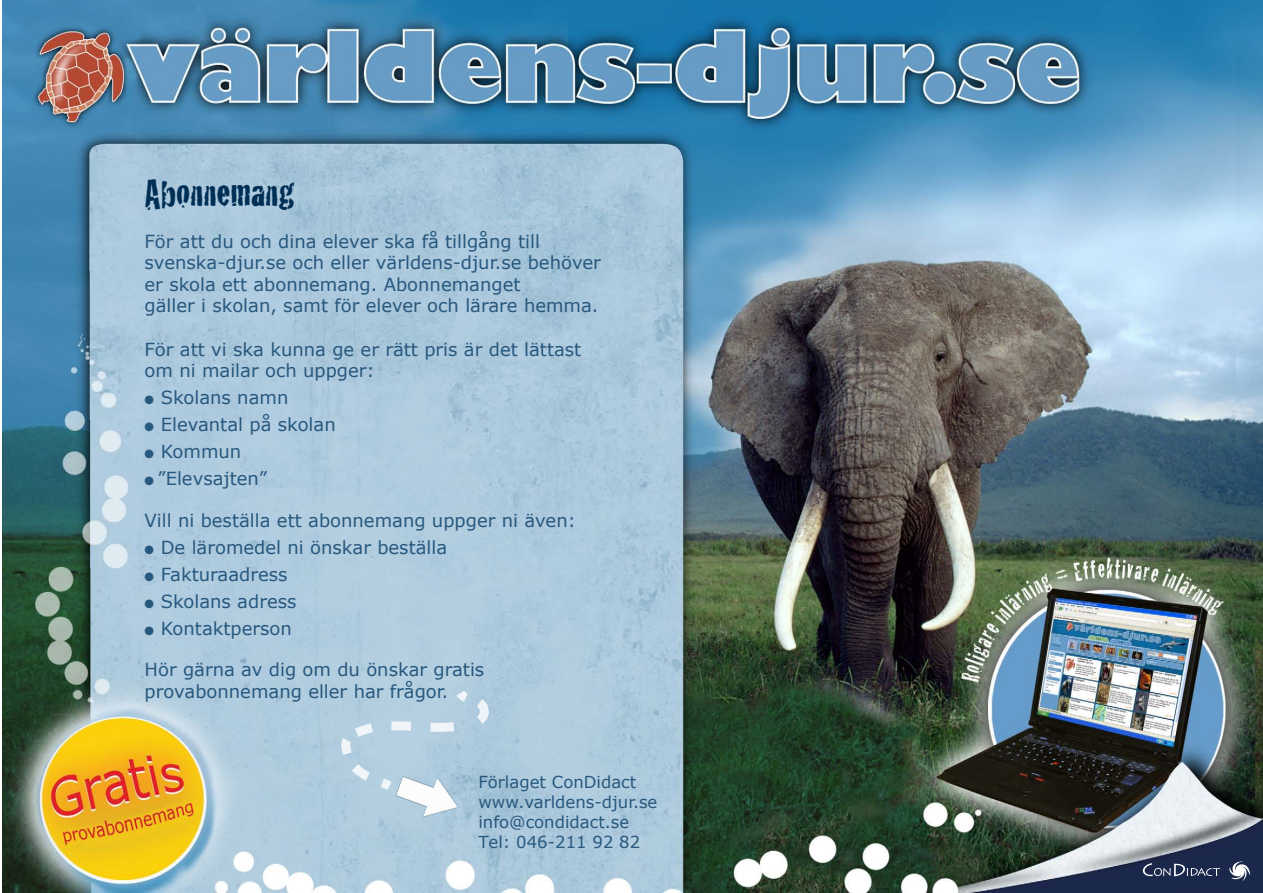
<style>
.page{position:relative;width:1263px;height:893px;background:#fff}
.page>*{position:absolute;margin:0;border:0;box-sizing:border-box;transform-origin:0 0}
.t1{font:40.5px "Cracked";color:#002f55}
.t2{font:18px "Verdana";color:#27587e}
.t3{font:16.5px "Verdana";color:#27587e}
</style>
<div class="page">
<img style="left:3px;top:0;width:1260px;height:893px">
<svg style="left:1143px;top:863px;width:77px;height:13px"></svg>
<svg style="left:1229px;top:861px;width:21px;height:20px"></svg>
<img style="left:385px;top:791px;width:79px;height:41px">
<svg style="left:338px;top:689px;width:159px;height:102px;background:#b6cfe0"></svg>
<p class="t1" style="left:145px;top:161px;width:152px">Abonnemang</p>
<p class="t2" style="left:145px;top:230px;width:397px">För att du och dina elever ska få tillgång till</p>
<p class="t2" style="left:145px;top:251px;width:458px">svenska-djur.se och eller världens-djur.se behöver</p>
<p class="t2" style="left:145px;top:273px;width:377px">er skola ett abonnemang. Abonnemanget</p>
<p class="t2" style="left:145px;top:294px;width:455px">gäller i skolan, samt för elever och lärare hemma.</p>
<p class="t2" style="left:145px;top:338px;width:438px">För att vi ska kunna ge er rätt pris är det lättast</p>
<p class="t2" style="left:145px;top:359px;width:232px">om ni mailar och uppger:</p>
<p class="t2" style="left:145px;top:386px;width:145px">● Skolans namn</p>
<p class="t2" style="left:145px;top:413px;width:193px">● Elevantal på skolan</p>
<p class="t2" style="left:145px;top:440px;width:98px">● Kommun</p>
<p class="t2" style="left:145px;top:467px;width:124px">● ”Elevsajten”</p>
<p class="t2" style="left:145px;top:509px;width:433px">Vill ni beställa ett abonnemang uppger ni även:</p>
<p class="t2" style="left:145px;top:536px;width:304px">● De läromedel ni önskar beställa</p>
<p class="t2" style="left:145px;top:563px;width:144px">● Fakturaadress</p>
<p class="t2" style="left:145px;top:590px;width:153px">● Skolans adress</p>
<p class="t2" style="left:145px;top:617px;width:149px">● Kontaktperson</p>
<p class="t2" style="left:145px;top:658px;width:341px">Hör gärna av dig om du önskar gratis</p>
<p class="t2" style="left:145px;top:680px;width:305px">provabonnemang eller har frågor.</p>
<p class="t3" style="left:478px;top:772px;width:159px">Förlaget ConDidact</p>
<p class="t3" style="left:478px;top:792px;width:181px">www.varldens-djur.se</p>
<p class="t3" style="left:478px;top:811px;width:152px">info@condidact.se</p>
<p class="t3" style="left:478px;top:831px;width:163px">Tel: 046-211 92 82</p>
</div>
